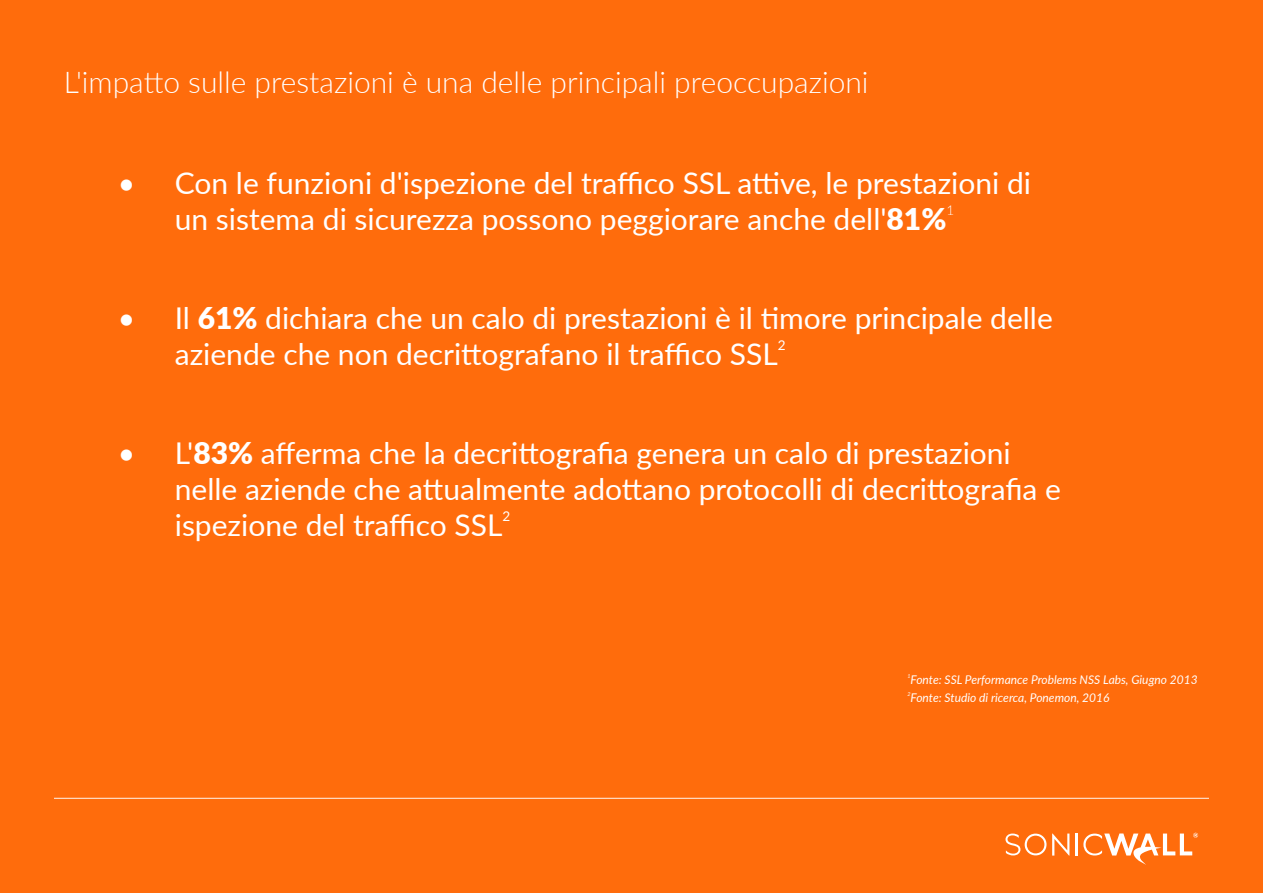
<style>
.page{position:relative;width:1263px;height:893px;background:#ff6c0c}
.page>*{position:absolute;margin:0;border:0;box-sizing:border-box;transform-origin:0 0}
.t1{font:30px/36px "Lato";color:#fff}
.t2{font:300 30px "Lato";color:#fff}
.t3{font:13.5px "Lato";color:#fff}
.t4{font:300 13.5px "Lato";color:#fff}
.t5{font:italic 12px "Lato";color:#fff}
.t6{font:italic 5.4px "Lato";color:#fff}
.s1{font-weight:900}
</style>
<div class="page">
<hr style="left:54px;top:798px;width:1155px;height:1px;background:#fff">
<hr style="left:1075px;top:833px;width:2px;height:22px;background:#fff">
<svg style="left:1005px;top:833px;width:65px;height:23px"></svg>
<svg style="left:1083px;top:833px;width:115px;height:32px"></svg>
<p class="t2" style="left:64px;top:61px;width:806px">L'impatto sulle prestazioni è una delle principali preoccupazioni</p>
<p class="t1" style="left:175px;top:164px;width:858px;text-indent:-57px">• Con le funzioni d'ispezione del traffico SSL attive, le prestazioni di un sistema di sicurezza possono peggiorare anche dell'<span class="s1">81%</span></p>
<p class="t4" style="left:946px;top:201px;width:9px">1</p>
<p class="t1" style="left:175px;top:299px;width:879px;text-indent:-57px">• Il <span class="s1">61%</span> dichiara che un calo di prestazioni è il timore principale delle aziende che non decrittografano il traffico SSL</p>
<p class="t3" style="left:778px;top:336px;width:9px">2</p>
<p class="t1" style="left:175px;top:434px;width:888px;text-indent:-57px">• L'<span class="s1">83%</span> afferma che la decrittografia genera un calo di prestazioni nelle aziende che attualmente adottano protocolli di decrittografia e ispezione del traffico SSL</p>
<p class="t3" style="left:502px;top:507px;width:9px">2</p>
<p class="t6" style="left:907px;top:672px;width:5px">1</p>
<p class="t5" style="left:910px;top:671px;width:289px">Fonte: SSL Performance Problems NSS Labs, Giugno 2013</p>
<p class="t6" style="left:907px;top:690px;width:5px">2</p>
<p class="t5" style="left:910px;top:689px;width:200px">Fonte: Studio di ricerca, Ponemon, 2016</p>
</div>
